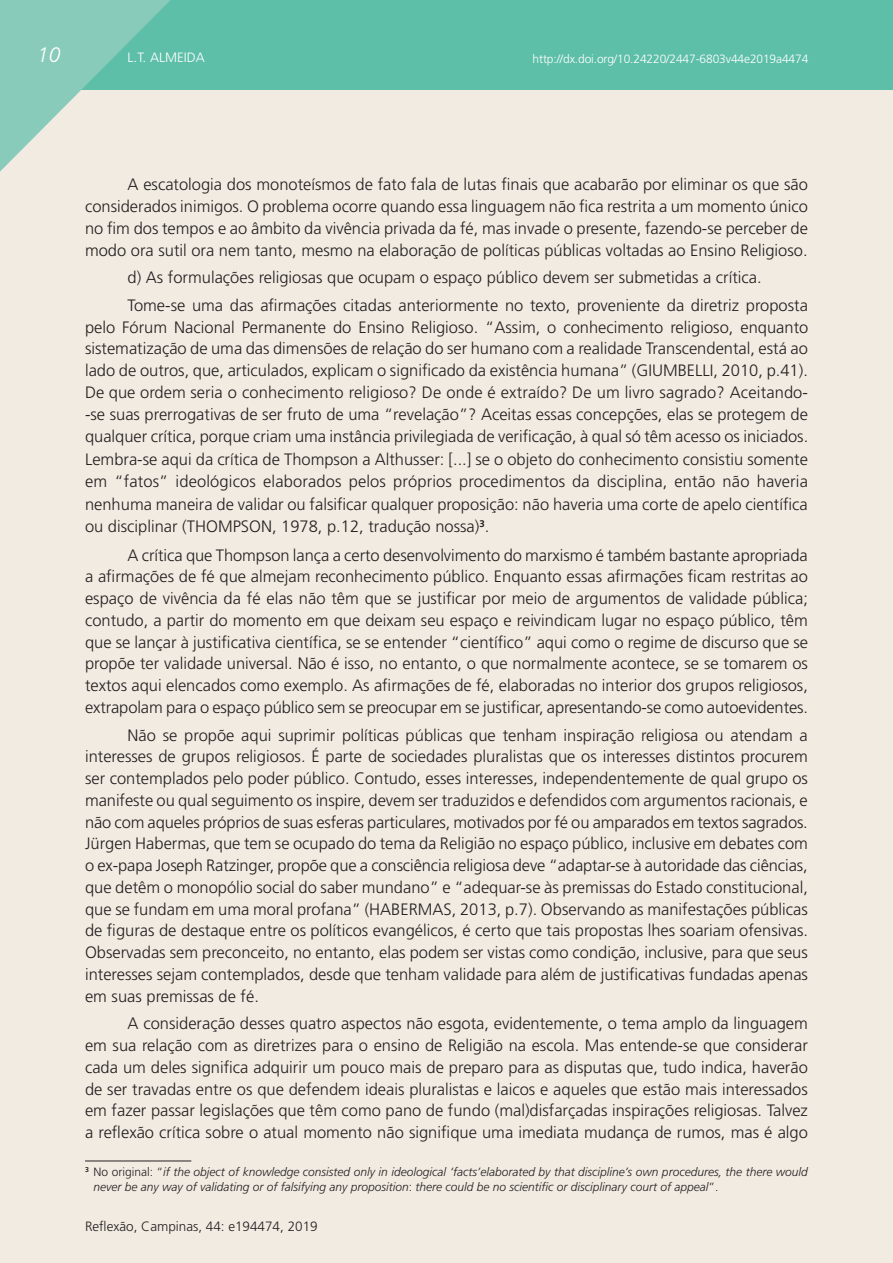
<style>
.page{position:relative;width:893px;height:1263px;background:#fff}
.page>*{position:absolute;margin:0;border:0;box-sizing:border-box;transform-origin:0 0}
.t1{font:italic 300 21px "Frutiger";color:#fff}
.t2{font:300 16.5px/21.8px "Frutiger";color:#231f20;text-align:justify}
.t3{font:300 13.5px "Frutiger";color:#231f20}
.t4{font:300 13.5px "Frutiger";color:#fff}
.t5{font:italic 300 12px/14.2px "Frutiger";color:#231f20}
.t6{font:300 12px "Frutiger";letter-spacing:-.01em;color:#fff}
.s1{font-style:normal}
</style>
<div class="page">
<div style="left:0;top:89px;width:893px;height:1174px;background:#f1ebe1"></div>
<div style="left:0;top:0;width:893px;height:89px;background:#5dbfa8"></div>
<svg style="left:0;top:0;width:174px;height:173px;background:#a9d5c5"></svg>
<hr style="left:85px;top:1160px;width:106px;height:1px;background:#231f20">
<p class="t1" style="left:37px;top:43px;width:25px">10</p>
<p class="t4" style="left:128px;top:50px;width:79px">L.T. ALMEIDA</p>
<p class="t6" style="left:533px;top:52px;width:277px">http://dx.doi.org/10.24220/2447-6803v44e2019a4474</p>
<p class="t2" style="left:85px;top:174px;width:724px;text-indent:43px">A escatologia dos monoteísmos de fato fala de lutas finais que acabarão por eliminar os que são considerados inimigos. O problema ocorre quando essa linguagem não fica restrita a um momento único no fim dos tempos e ao âmbito da vivência privada da fé, mas invade o presente, fazendo-se perceber de modo ora sutil ora nem tanto, mesmo na elaboração de políticas públicas voltadas ao Ensino Religioso.</p>
<p class="t2" style="left:128px;top:264px;width:682px;line-height:27.8px">d) As formulações religiosas que ocupam o espaço público devem ser submetidas a crítica.<br>Tome-se uma das afirmações citadas anteriormente no texto, proveniente da diretriz proposta</p>
<p class="t2" style="left:85px;top:316px;width:725px;line-height:22.2px">pelo Fórum Nacional Permanente do Ensino Religioso. “Assim, o conhecimento religioso, enquanto sistematização de uma das dimensões de relação do ser humano com a realidade Transcendental, está ao lado de outros, que, articulados, explicam o significado da existência humana” (GIUMBELLI, 2010, p.41).<br>De que ordem seria o conhecimento religioso? De onde é extraído? De um livro sagrado? Aceitando--se suas prerrogativas de ser fruto de uma “revelação”? Aceitas essas concepções, elas se protegem de qualquer crítica, porque criam uma instância privilegiada de verificação, à qual só têm acesso os iniciados.<br>Lembra-se aqui da crítica de Thompson a Althusser: [...] se o objeto do conhecimento consistiu somente em “fatos” ideológicos elaborados pelos próprios procedimentos da disciplina, então não haveria nenhuma maneira de validar ou falsificar qualquer proposição: não haveria uma corte de apelo científica ou disciplinar (THOMPSON, 1978, p.12, tradução nossa)<sup>3</sup>.</p>
<p class="t2" style="left:85px;top:544px;width:724px;text-indent:43px">A crítica que Thompson lança a certo desenvolvimento do marxismo é também bastante apropriada a afirmações de fé que almejam reconhecimento público. Enquanto essas afirmações ficam restritas ao espaço de vivência da fé elas não têm que se justificar por meio de argumentos de validade pública; contudo, a partir do momento em que deixam seu espaço e reivindicam lugar no espaço público, têm que se lançar à justificativa científica, se se entender “científico” aqui como o regime de discurso que se propõe ter validade universal. Não é isso, no entanto, o que normalmente acontece, se se tomarem os textos aqui elencados como exemplo. As afirmações de fé, elaboradas no interior dos grupos religiosos, extrapolam para o espaço público sem se preocupar em se justificar, apresentando-se como autoevidentes.</p>
<p class="t2" style="left:85px;top:724px;width:724px;text-indent:43px">Não se propõe aqui suprimir políticas públicas que tenham inspiração religiosa ou atendam a interesses de grupos religiosos. É parte de sociedades pluralistas que os interesses distintos procurem ser contemplados pelo poder público. Contudo, esses interesses, independentemente de qual grupo os manifeste ou qual seguimento os inspire, devem ser traduzidos e defendidos com argumentos racionais, e não com aqueles próprios de suas esferas particulares, motivados por fé ou amparados em textos sagrados.<br>Jürgen Habermas, que tem se ocupado do tema da Religião no espaço público, inclusive em debates com o ex-papa Joseph Ratzinger, propõe que a consciência religiosa deve “adaptar-se à autoridade das ciências, que detêm o monopólio social do saber mundano” e “adequar-se às premissas do Estado constitucional, que se fundam em uma moral profana” (HABERMAS, 2013, p.7). Observando as manifestações públicas de figuras de destaque entre os políticos evangélicos, é certo que tais propostas lhes soariam ofensivas.<br>Observadas sem preconceito, no entanto, elas podem ser vistas como condição, inclusive, para que seus interesses sejam contemplados, desde que tenham validade para além de justificativas fundadas apenas em suas premissas de fé.</p>
<p class="t2" style="left:85px;top:1013px;width:724px;text-indent:43px">A consideração desses quatro aspectos não esgota, evidentemente, o tema amplo da linguagem em sua relação com as diretrizes para o ensino de Religião na escola. Mas entende-se que considerar cada um deles significa adquirir um pouco mais de preparo para as disputas que, tudo indica, haverão de ser travadas entre os que defendem ideais pluralistas e laicos e aqueles que estão mais interessados em fazer passar legislações que têm como pano de fundo (mal)disfarçadas inspirações religiosas. Talvez a reflexão crítica sobre o atual momento não signifique uma imediata mudança de rumos, mas é algo</p>
<p class="t5" style="left:94px;top:1165px;width:716px;text-indent:-8px"><sup>3</sup> <span class="s1">No original: “</span>if the object of knowledge consisted only in ideological ‘facts’elaborated by that discipline’s own procedures, the there would never be any way of validating or of falsifying any proposition<span class="s1">:</span> there could be no scientific or disciplinary court of appeal<span class="s1">”.</span></p>
<p class="t3" style="left:85px;top:1218px;width:234px">Reflexão, Campinas, 44: e194474, 2019</p>
</div>
